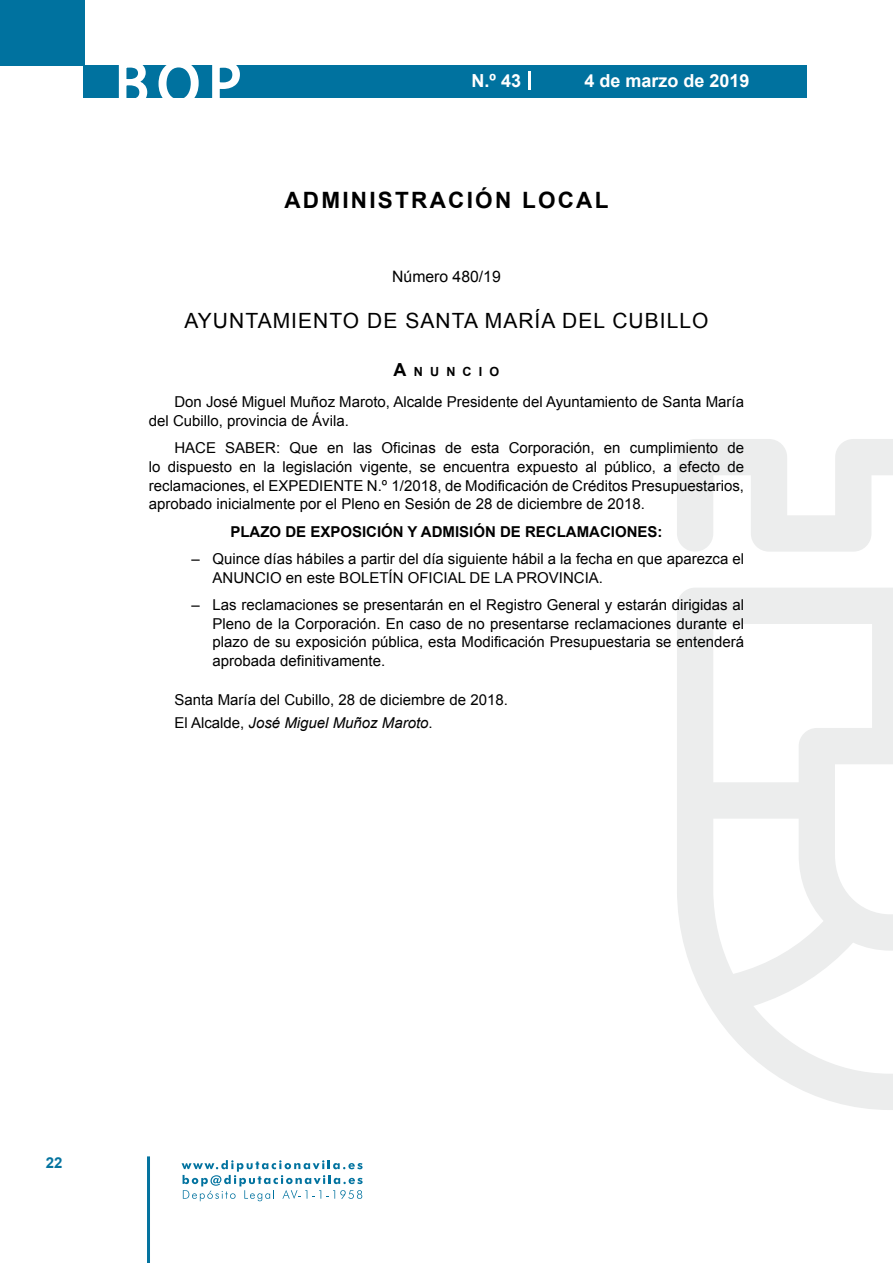
<style>
.page{position:relative;width:893px;height:1263px;background:#fff}
.page>*{position:absolute;margin:0;border:0;box-sizing:border-box;transform-origin:0 0}
.t1{font:500 61.5px "Avant Garde";color:#fff}
.t2{font:700 22.5px "Arial";letter-spacing:.1em;color:#000}
.t3{font:21px "Arial";letter-spacing:.05em;color:#000}
.t4{font:700 18px "Arial";color:#fff}
.t5{font:15.75px "Arial";color:#000}
.t6{font:15px/18.8px "Arial";color:#000}
.t7{font:700 15px "Arial";color:#000}
.t8{font:700 15px "Arial";color:#04739f}
.t9{font:700 12.6px "Arial";letter-spacing:.57em;color:#000}
.s1{font-size:18px}
.s2{font-style:italic}
</style>
<div class="page">
<div style="left:0;top:0;width:85px;height:65px;background:#00729f"></div>
<div style="left:84px;top:65px;width:723px;height:33px;background:#00729f"></div>
<svg style="left:118px;top:65px;width:30px;height:33px"></svg>
<svg style="left:158px;top:65px;width:41px;height:33px"></svg>
<svg style="left:212px;top:65px;width:28px;height:33px"></svg>
<svg style="left:182px;top:1160px;width:181px;height:41px"></svg>
<hr style="left:147px;top:1156px;width:3px;height:107px;background:#04739f">
<svg style="left:529px;top:71px;width:2px;height:19px"></svg>
<svg style="left:677px;top:439px;width:216px;height:671px"></svg>
<h1 class="t1" style="left:115px;top:46px;width:128px">BOP</h1>
<p class="t4" style="left:472px;top:69px;width:51px">N.º 43</p>
<p class="t4" style="left:584px;top:69px;width:167px">4 de marzo de 2019</p>
<h2 class="t2" style="left:284px;top:185px;width:325px">ADMINISTRACIÓN LOCAL</h2>
<p class="t5" style="left:392px;top:266px;width:110px">Número 480/19</p>
<h3 class="t3" style="left:184px;top:307px;width:526px">AYUNTAMIENTO DE SANTA MARÍA DEL CUBILLO</h3>
<p class="t9" style="left:394px;top:363px;width:107px"><span class="s1">A</span>NUNCIO</p>
<p class="t6" style="left:149px;top:392px;width:597px;text-indent:26px">Don José Miguel Muñoz Maroto, Alcalde Presidente del Ayuntamiento de Santa María del Cubillo, provincia de Ávila.</p>
<p class="t6" style="left:149px;top:438px;width:597px;text-align:justify;text-indent:26px">HACE SABER: Que en las Oficinas de esta Corporación, en cumplimiento de lo dispuesto en la legislación vigente, se encuentra expuesto al público, a efecto de reclamaciones, el EXPEDIENTE N.º 1/2018, de Modificación de Créditos Presupuestarios, aprobado inicialmente por el Pleno en Sesión de 28 de diciembre de 2018.</p>
<p class="t7" style="left:230px;top:521px;width:434px">PLAZO DE EXPOSICIÓN Y ADMISIÓN DE RECLAMACIONES:</p>
<p class="t6" style="left:213px;top:549px;width:533px;text-indent:-21px">– Quince días hábiles a partir del día siguiente hábil a la fecha en que aparezca el<br>ANUNCIO en este BOLETÍN OFICIAL DE LA PROVINCIA.</p>
<p class="t6" style="left:213px;top:595px;width:533px;text-align:justify;text-indent:-21px">– Las reclamaciones se presentarán en el Registro General y estarán dirigidas al Pleno de la Corporación. En caso de no presentarse reclamaciones durante el plazo de su exposición pública, esta Modificación Presupuestaria se entenderá aprobada definitivamente.</p>
<p class="t6" style="left:174px;top:689px;width:335px;line-height:22.2px">Santa María del Cubillo, 28 de diciembre de 2018.<br>El Alcalde, <span class="s2">José Miguel Muñoz Maroto</span>.</p>
<p class="t8" style="left:46px;top:1153px;width:18px">22</p>
</div>
